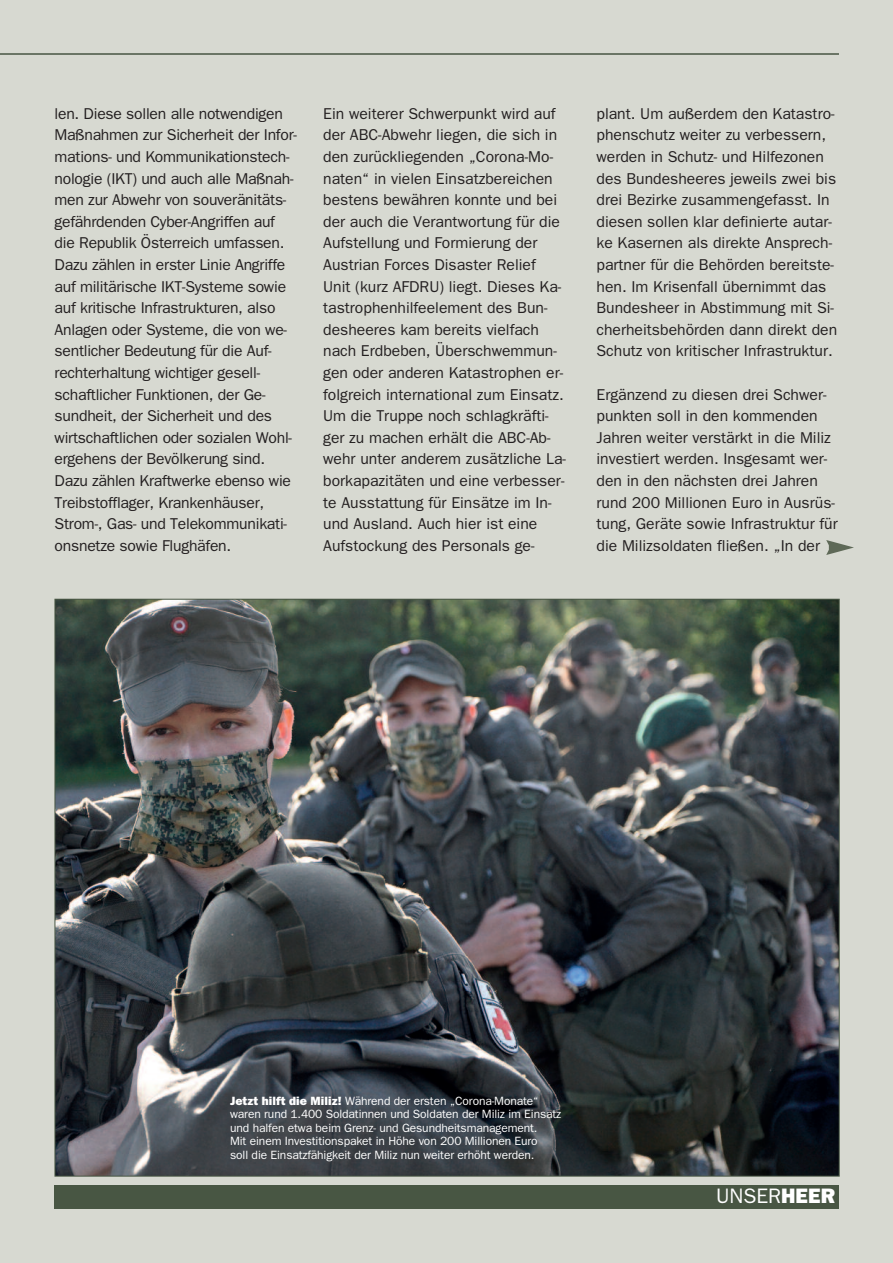
<style>
.page{position:relative;width:893px;height:1263px;background:#d7d9d1}
.page>*{position:absolute;margin:0;border:0;box-sizing:border-box;transform-origin:0 0}
.t1{font:21px "Franklin Gothic";color:#fff}
.t2{font:15.75px/21.6px "Franklin Gothic";color:#231f20}
.t3{font:12px/13.5px "Franklin Gothic";letter-spacing:-.01em;color:#fff}
.s1{font-weight:800}
</style>
<div class="page">
<div style="left:54px;top:1185px;width:785px;height:23px;background:#485643"></div>
<svg style="left:826px;top:540px;width:28px;height:15px"></svg>
<hr style="left:0;top:53px;width:839px;height:2px;background:#485643">
<img style="left:57px;top:601px;width:781px;height:573px">
<p class="t2" style="left:55px;top:102px;width:244px">len. Diese sollen alle notwendigen Maßnahmen zur Sicherheit der Infor&shy;mations- und Kommunikationstech&shy;nologie (IKT) und auch alle Maßnah&shy;men zur Abwehr von souveränitäts&shy;gefährdenden Cyber-Angriffen auf die Republik Österreich umfassen.<br>Dazu zählen in erster Linie Angriffe auf militärische IKT-Systeme sowie auf kritische Infrastrukturen, also Anlagen oder Systeme, die von we&shy;sentlicher Bedeutung für die Auf&shy;rechterhaltung wichtiger gesell&shy;schaftlicher Funktionen, der Ge&shy;sundheit, der Sicherheit und des wirtschaftlichen oder sozialen Wohl&shy;ergehens der Bevölkerung sind.<br>Dazu zählen Kraftwerke ebenso wie Treibstofflager, Krankenhäuser, Strom-, Gas- und Telekommunikati&shy;onsnetze sowie Flughäfen.</p>
<p class="t2" style="left:323px;top:102px;width:244px">Ein weiterer Schwerpunkt wird auf der ABC-Abwehr liegen, die sich in den zurückliegenden „Corona-Mo&shy;naten“ in vielen Einsatzbereichen bestens bewähren konnte und bei der auch die Verantwortung für die Aufstellung und Formierung der Austrian Forces Disaster Relief Unit (kurz AFDRU) liegt. Dieses Ka&shy;tastrophenhilfeelement des Bun&shy;desheeres kam bereits vielfach nach Erdbeben, Überschwemmun&shy;gen oder anderen Katastrophen er&shy;folgreich international zum Einsatz.<br>Um die Truppe noch schlagkräfti&shy;ger zu machen erhält die ABC-Ab&shy;wehr unter anderem zusätzliche La&shy;borkapazitäten und eine verbesser&shy;te Ausstattung für Einsätze im In&shy;und Ausland. Auch hier ist eine Aufstockung des Personals ge-</p>
<p class="t2" style="left:596px;top:102px;width:242px">plant. Um außerdem den Katastro&shy;phenschutz weiter zu verbessern, werden in Schutz- und Hilfezonen des Bundesheeres jeweils zwei bis drei Bezirke zusammengefasst. In diesen sollen klar definierte autar&shy;ke Kasernen als direkte Ansprech&shy;partner für die Behörden bereitste&shy;hen. Im Krisenfall übernimmt das Bundesheer in Abstimmung mit Si&shy;cherheitsbehörden dann direkt den Schutz von kritischer Infrastruktur.</p>
<p class="t2" style="left:596px;top:383px;width:243px">Ergänzend zu diesen drei Schwer&shy;punkten soll in den kommenden Jahren weiter verstärkt in die Miliz investiert werden. Insgesamt wer&shy;den in den nächsten drei Jahren rund 200 Millionen Euro in Ausrüs&shy;tung, Geräte sowie Infrastruktur für die Milizsoldaten fließen. „In der</p>
<p class="t3" style="left:230px;top:1094px;width:333px"><span class="s1">Jetzt hilft die Miliz!</span> Während der ersten „Corona-Monate“ waren rund 1.400 Soldatinnen und Soldaten der Miliz im Einsatz und halfen etwa beim Grenz- und Gesundheitsmanagement.<br>Mit einem Investitionspaket in Höhe von 200 Millionen Euro<br>soll die Einsatzfähigkeit der Miliz nun weiter erhöht werden.</p>
<h1 class="t1" style="left:716px;top:1184px;width:120px">UNSER<span class="s1">HEER</span></h1>
</div>
